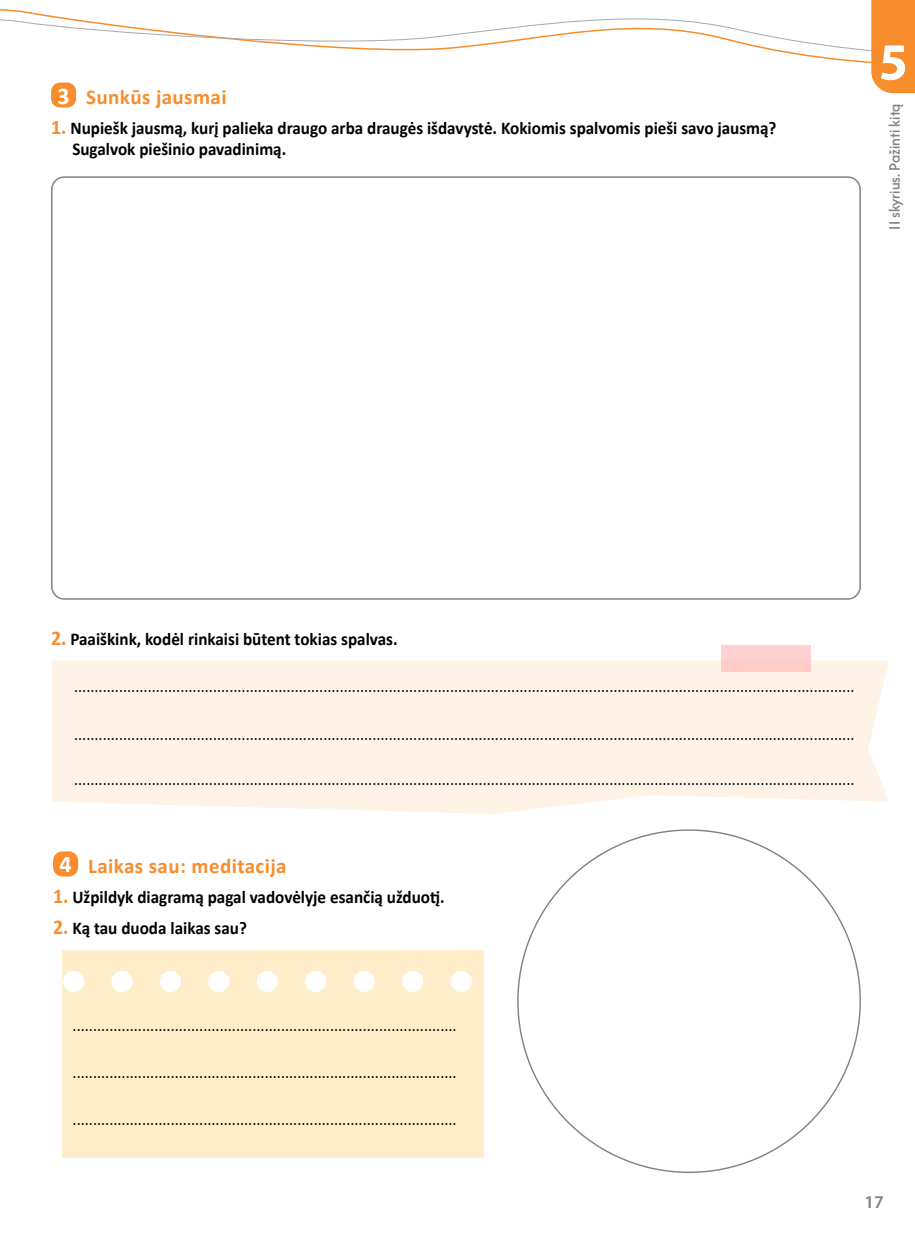
<style>
.page{position:relative;width:915px;height:1234px;background:#fff}
.page>*{position:absolute;margin:0;border:0;box-sizing:border-box;transform-origin:0 0}
.t1{font:700 52.5px "Myriad Pro";color:#fff}
.t2{font:700 21px "Calibri";letter-spacing:.02em;color:#f78d2d}
.t3{font:18px "Calibri";color:#000;scale:.9 1}
.t4{font:700 18px/21px "Calibri";color:#000;scale:.95 1}
.t5{font:600 18px "Myriad Pro";color:#808285}
.t6{font:500 16.5px "Afacad";color:#808285;scale:.95 1}
.s1{font-size:24px;color:#fff}
.s2{font-size:21px;color:#f78d2d}
</style>
<div class="page">
<svg style="left:0;top:9px;width:871px;height:55px"></svg>
<svg style="left:52px;top:660px;width:836px;height:153px;fill:#fff2e7"></svg>
<div style="left:720px;top:645px;width:90px;height:26px;background:#ffd1d1"></div>
<div style="left:62px;top:950px;width:421px;height:207px;background:#ffedca"></div>
<div style="left:871px;top:0;width:43px;height:93px;background:#f78d2d"></div>
<div style="left:51px;top:82px;width:25px;height:26px;background:#f78d2d;border-radius:9px"></div>
<div style="left:51px;top:176px;width:809px;height:423px;border:2px solid #808285;border-radius:12px"></div>
<div style="left:53px;top:851px;width:25px;height:25px;background:#f78d2d;border-radius:9px"></div>
<p class="t2" style="left:57px;top:82px;width:170px"><span class="s1">3</span> Sunkūs jausmai</p>
<p class="t4" style="left:72px;top:117px;width:742px;text-indent:-21px"><span class="s2">1.</span> Nupiešk jausmą, kurį palieka draugo arba draugės išdavystė. Kokiomis spalvomis pieši savo jausmą?<br>Sugalvok piešinio pavadinimą.</p>
<h1 class="t1" style="left:878px;top:28px;width:31px">5</h1>
<p class="t6" style="left:883px;top:230px;width:134px;rotate:-90deg">II skyrius. Pažinti kitą</p>
<p class="t4" style="left:51px;top:628px;width:366px"><span class="s2">2.</span> Paaiškink, kodėl rinkaisi būtent tokias spalvas.</p>
<p class="t3" style="left:74px;top:673px;width:868px">...............................................................................................................................................................................................</p>
<p class="t3" style="left:74px;top:721px;width:868px">...............................................................................................................................................................................................</p>
<p class="t3" style="left:74px;top:766px;width:868px">...............................................................................................................................................................................................</p>
<p class="t2" style="left:59px;top:851px;width:228px"><span class="s1">4</span> Laikas sau: meditacija</p>
<p class="t4" style="left:53px;top:885px;width:413px"><span class="s2">1.</span> Užpildyk diagramą pagal vadovėlyje esančią užduotį.</p>
<p class="t4" style="left:53px;top:916px;width:205px"><span class="s2">2.</span> Ką tau duoda laikas sau?</p>
<p class="t3" style="left:73px;top:1012px;width:428px">..............................................................................................</p>
<p class="t3" style="left:73px;top:1059px;width:428px">..............................................................................................</p>
<p class="t3" style="left:73px;top:1106px;width:428px">..............................................................................................</p>
<p class="t5" style="left:864px;top:1189px;width:21px">17</p>
</div>
